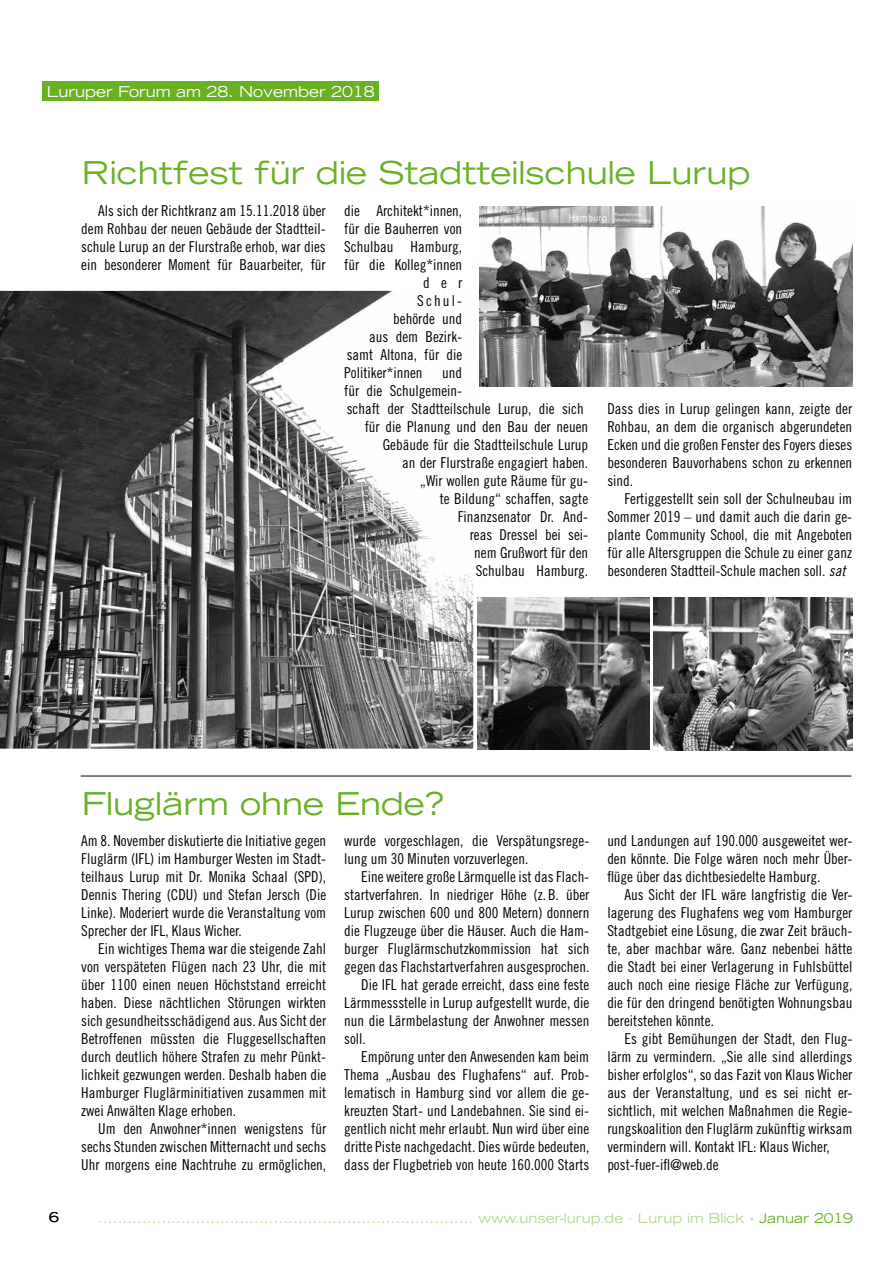
<style>
.page{position:relative;width:893px;height:1263px;background:#fff}
.page>*{position:absolute;margin:0;border:0;box-sizing:border-box;transform-origin:0 0}
.t1{font:expanded 31.5px "Trade Gothic LH";color:#6ab023}
.t2{font:15px/18px "Trade Gothic Cond Eighteen";color:#000;text-align:justify}
.t3{font:expanded 15px "Trade Gothic LH";color:#fff}
.t4{font:expanded 13.5px "Trade Gothic LH";color:#b4d791}
.t5{font:expanded 13.5px "Trade Gothic LH";color:#000}
.s1{font-family:"Trade Gothic Cond Eighteen Obl"}
.s2{font-weight:700}
.s3{color:#6ab023}
</style>
<div class="page">
<img style="left:0;top:291px;width:473px;height:458px">
<div style="left:43px;top:82px;width:336px;height:19px;background:#6ab023"></div>
<hr style="left:81px;top:776px;width:770px;height:1px;background:#000">
<img style="left:653px;top:597px;width:199px;height:153px">
<img style="left:477px;top:597px;width:173px;height:152px">
<img style="left:480px;top:206px;width:372px;height:181px">
<p class="t3" style="left:47px;top:82px;width:329px">Luruper Forum am 28. November 2018</p>
<h1 class="t1" style="left:82px;top:152px;width:670px">Richtfest für die Stadtteilschule Lurup</h1>
<p class="t2" style="left:81px;top:201px;width:246px;text-indent:17px">Als sich der Richtkranz am 15.11.2018 über dem Rohbau der neuen Gebäude der Stadtteil&shy;schule Lurup an der Flurstraße erhob, war dies ein besonderer Moment für Bauarbeiter, für</p>
<p class="t2" style="left:344px;top:201px;width:119px">die Architekt*innen,</p>
<p class="t2" style="left:344px;top:219px;width:119px">für die Bauherren von</p>
<p class="t2" style="left:344px;top:237px;width:119px">Schulbau Hamburg,</p>
<p class="t2" style="left:344px;top:255px;width:119px">für die Kolleg*innen</p>
<p class="t2" style="left:423px;top:273px;width:40px">der</p>
<p class="t2" style="left:417px;top:291px;width:47px">Schul-</p>
<p class="t2" style="left:393px;top:309px;width:70px">behörde und</p>
<p class="t2" style="left:369px;top:327px;width:94px">aus dem Bezirk-</p>
<p class="t2" style="left:347px;top:345px;width:117px">samt Altona, für die</p>
<p class="t2" style="left:344px;top:363px;width:80px">Politiker*innen</p>
<p class="t2" style="left:442px;top:363px;width:21px">und</p>
<p class="t2" style="left:344px;top:381px;width:119px">für die Schulgemein-</p>
<p class="t2" style="left:347px;top:399px;width:238px">schaft der Stadtteilschule Lurup, die sich</p>
<p class="t2" style="left:365px;top:417px;width:225px">für die Planung und den Bau der neuen</p>
<p class="t2" style="left:383px;top:435px;width:207px">Gebäude für die Stadtteilschule Lurup</p>
<p class="t2" style="left:402px;top:453px;width:188px">an der Flurstraße engagiert haben.</p>
<p class="t2" style="left:420px;top:471px;width:170px">„Wir wollen gute Räume für gu-</p>
<p class="t2" style="left:440px;top:489px;width:150px">te Bildung“ schaffen, sagte</p>
<p class="t2" style="left:458px;top:507px;width:132px">Finanzsenator Dr. And-</p>
<p class="t2" style="left:470px;top:525px;width:120px">reas Dressel bei sei-</p>
<p class="t2" style="left:474px;top:543px;width:116px">nem Grußwort für den</p>
<p class="t2" style="left:476px;top:561px;width:114px">Schulbau Hamburg.</p>
<p class="t2" style="left:607px;top:399px;width:246px">Dass dies in Lurup gelingen kann, zeigte der Rohbau, an dem die organisch abgerundeten Ecken und die großen Fenster des Foyers dieses besonderen Bauvorhabens schon zu erkennen sind.</p>
<p class="t2" style="left:607px;top:489px;width:246px;text-indent:17px">Fertiggestellt sein soll der Schulneubau im Sommer 2019 – und damit auch die darin ge&shy;plante Community School, die mit Angeboten für alle Altersgruppen die Schule zu einer ganz besonderen Stadtteil-Schule machen soll. <span class="s1">sat</span></p>
<h1 class="t1" style="left:82px;top:783px;width:364px">Fluglärm ohne Ende?</h1>
<p class="t2" style="left:81px;top:831px;width:247px">Am 8. November diskutierte die Initiative gegen Fluglärm (IFL) im Hamburger Westen im Stadt&shy;teilhaus Lurup mit Dr. Monika Schaal (SPD), Dennis Thering (CDU) und Stefan Jersch (Die Linke). Moderiert wurde die Veranstaltung vom Sprecher der IFL, Klaus Wicher.</p>
<p class="t2" style="left:81px;top:939px;width:247px;text-indent:17px">Ein wichtiges Thema war die steigende Zahl von verspäteten Flügen nach 23 Uhr, die mit über 1100 einen neuen Höchststand erreicht haben. Diese nächtlichen Störungen wirkten sich gesundheitsschädigend aus. Aus Sicht der Betroffenen müssten die Fluggesellschaften durch deutlich höhere Strafen zu mehr Pünkt&shy;lichkeit gezwungen werden. Deshalb haben die Hamburger Fluglärminitiativen zusammen mit zwei Anwälten Klage erhoben.</p>
<p class="t2" style="left:81px;top:1119px;width:247px;text-indent:17px">Um den Anwohner*innen wenigstens für sechs Stunden zwischen Mitternacht und sechs Uhr morgens eine Nachtruhe zu ermöglichen,</p>
<p class="t2" style="left:344px;top:831px;width:247px">wurde vorgeschlagen, die Verspätungsrege&shy;lung um 30 Minuten vorzuverlegen.</p>
<p class="t2" style="left:361px;top:867px;width:230px">Eine weitere große Lärmquelle ist das Flach-</p>
<p class="t2" style="left:344px;top:885px;width:247px">startverfahren. In niedriger Höhe (z. B. über</p>
<p class="t2" style="left:344px;top:903px;width:247px">Lurup zwischen 600 und 800 Metern) donnern</p>
<p class="t2" style="left:344px;top:921px;width:247px">die Flugzeuge über die Häuser. Auch die Ham-</p>
<p class="t2" style="left:344px;top:939px;width:247px">burger Fluglärmschutzkommission hat sich</p>
<p class="t2" style="left:344px;top:957px;width:247px">gegen das Flachstartverfahren ausgesprochen.</p>
<p class="t2" style="left:361px;top:975px;width:230px">Die IFL hat gerade erreicht, dass eine feste</p>
<p class="t2" style="left:344px;top:993px;width:247px">Lärmmessstelle in Lurup aufgestellt wurde, die</p>
<p class="t2" style="left:344px;top:1011px;width:247px">nun die Lärmbelastung der Anwohner messen</p>
<p class="t2" style="left:344px;top:1029px;width:23px">soll.</p>
<p class="t2" style="left:361px;top:1047px;width:230px">Empörung unter den Anwesenden kam beim</p>
<p class="t2" style="left:344px;top:1065px;width:247px">Thema „Ausbau des Flughafens“ auf. Prob-</p>
<p class="t2" style="left:344px;top:1083px;width:247px">lematisch in Hamburg sind vor allem die ge-</p>
<p class="t2" style="left:344px;top:1101px;width:247px">kreuzten Start- und Landebahnen. Sie sind ei-</p>
<p class="t2" style="left:344px;top:1119px;width:247px">gentlich nicht mehr erlaubt. Nun wird über eine</p>
<p class="t2" style="left:344px;top:1137px;width:247px">dritte Piste nachgedacht. Dies würde bedeuten,</p>
<p class="t2" style="left:344px;top:1155px;width:247px">dass der Flugbetrieb von heute 160.000 Starts</p>
<p class="t2" style="left:607px;top:831px;width:247px">und Landungen auf 190.000 ausgeweitet wer&shy;den könnte. Die Folge wären noch mehr Über&shy;flüge über das dichtbesiedelte Hamburg.</p>
<p class="t2" style="left:607px;top:885px;width:247px;text-indent:17px">Aus Sicht der IFL wäre langfristig die Ver&shy;lagerung des Flughafens weg vom Hamburger Stadtgebiet eine Lösung, die zwar Zeit bräuch&shy;te, aber machbar wäre. Ganz nebenbei hätte die Stadt bei einer Verlagerung in Fuhlsbüttel auch noch eine riesige Fläche zur Verfügung, die für den dringend benötigten Wohnungsbau bereitstehen könnte.</p>
<p class="t2" style="left:607px;top:1029px;width:247px;text-align:left;text-indent:17px">Es gibt Bemühungen der Stadt, den Flug&shy;lärm zu vermindern. „Sie alle sind allerdings bisher erfolglos“, so das Fazit von Klaus Wicher aus der Veranstaltung, und es sei nicht er&shy;sichtlich, mit welchen Maßnahmen die Regie&shy;rungskoalition den Fluglärm zukünftig wirksam vermindern will. Kontakt IFL: Klaus Wicher, post-fuer-ifl@web.de</p>
<p class="t5" style="left:49px;top:1209px;width:11px">6</p>
<p class="t4" style="left:98px;top:1209px;width:6px">.............................................................................</p>
<p class="t4" style="left:478px;top:1209px;width:376px">www. unser-lurup. de · Lurup im Blick <span class="s2">·</span> <span class="s3">Januar 2019</span></p>
</div>
